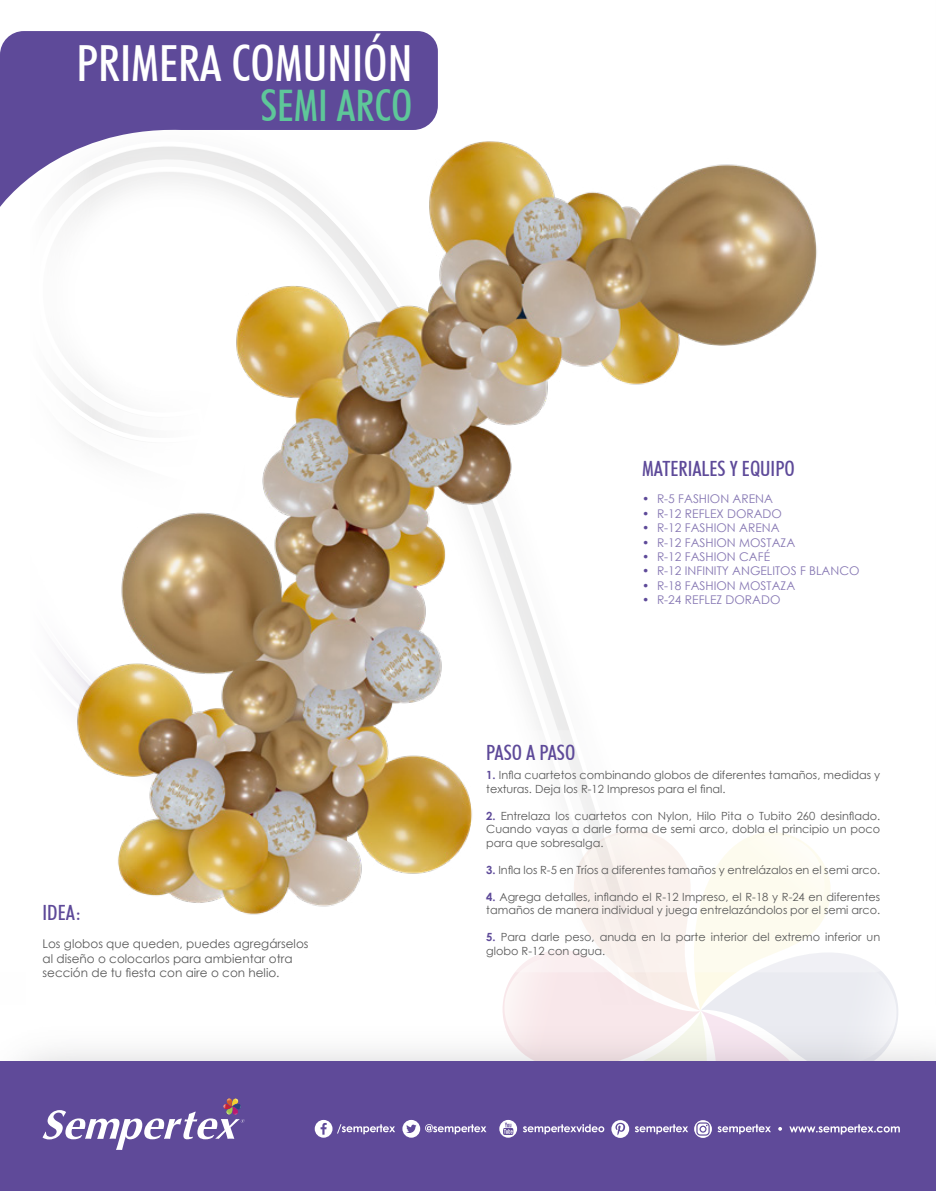
<style>
.page{position:relative;width:936px;height:1191px;background:#fff}
.page>*{position:absolute;margin:0;border:0;box-sizing:border-box;transform-origin:0 0}
.t1{font:500 condensed 49.8px "Futura BT";color:#fff}
.t2{font:500 condensed 43.5px "Futura BT";color:#5ec799}
.t3{font:500 condensed 21px "Futura BT";color:#5e4a99}
.t4{font:12px "Century Gothic";color:#8677b3}
.t5{font:12px/14.4px "Century Gothic";color:#595959}
.t6{font:11.25px/13.5px "Century Gothic";color:#595959}
.s1{color:#5e4a99}
.s2{font-weight:700;color:#5e4a99}
</style>
<div class="page">
<div style="left:0;top:1061px;width:935px;height:130px;background:#5f4a99"></div>
<svg style="left:43px;top:1098px;width:201px;height:52px"></svg>
<svg style="left:315px;top:1119px;width:80px;height:18px"></svg>
<svg style="left:402px;top:1119px;width:84px;height:18px"></svg>
<svg style="left:499px;top:970px;width:400px;height:168px"></svg>
<div style="left:472px;top:730px;width:419px;height:242px;background:linear-gradient(to right,#fdf8f6,#fbfaf5);border-radius:18px"></div>
<img style="left:58px;top:141px;width:793px;height:788px">
<svg style="left:0;top:31px;width:438px;height:176px;fill:#5e4a99"></svg>
<h1 class="t1" style="left:76px;top:33px;width:337px">PRIMERA COMUNIÓN</h1>
<h2 class="t2" style="left:260px;top:79px;width:153px">SEMI ARCO</h2>
<h3 class="t3" style="left:43px;top:899px;width:40px">IDEA:</h3>
<p class="t5" style="left:43px;top:936px;width:267px">Los globos que queden, puedes agregárselos al diseño o colocarlos para ambientar otra sección de tu fiesta con aire o con helio.</p>
<h3 class="t3" style="left:642px;top:456px;width:154px">MATERIALES Y EQUIPO</h3>
<p class="t4" style="left:642px;top:490px;width:132px"><span class="s1">•</span> R-5 FASHION ARENA</p>
<p class="t4" style="left:642px;top:505px;width:141px"><span class="s1">•</span> R-12 REFLEX DORADO</p>
<p class="t4" style="left:642px;top:519px;width:139px"><span class="s1">•</span> R-12 FASHION ARENA</p>
<p class="t4" style="left:642px;top:534px;width:155px"><span class="s1">•</span> R-12 FASHION MOSTAZA</p>
<p class="t4" style="left:642px;top:548px;width:129px"><span class="s1">•</span> R-12 FASHION CAFÉ</p>
<p class="t4" style="left:642px;top:562px;width:219px"><span class="s1">•</span> R-12 INFINITY ANGELITOS F BLANCO</p>
<p class="t4" style="left:642px;top:577px;width:155px"><span class="s1">•</span> R-18 FASHION MOSTAZA</p>
<p class="t4" style="left:642px;top:591px;width:140px"><span class="s1">•</span> R-24 REFLEZ DORADO</p>
<h3 class="t3" style="left:486px;top:739px;width:90px">PASO A PASO</h3>
<p class="t6" style="left:486px;top:768px;width:395px"><span class="s2">1.</span> Infla cuartetos combinando globos de diferentes tamaños, medidas y texturas. Deja los R-12 Impresos para el final.</p>
<p class="t6" style="left:486px;top:809px;width:395px;text-align:justify"><span class="s2">2.</span> Entrelaza los cuartetos con Nylon, Hilo Pita o Tubito 260 desinflado.<br>Cuando vayas a darle forma de semi arco, dobla el principio un poco para que sobresalga.</p>
<p class="t6" style="left:486px;top:863px;width:395px"><span class="s2">3.</span> Infla los R-5 en Tríos a diferentes tamaños y entrelázalos en el semi arco.</p>
<p class="t6" style="left:486px;top:890px;width:395px"><span class="s2">4.</span> Agrega detalles, inflando el R-12 Impreso, el R-18 y R-24 en diferentes tamaños de manera individual y juega entrelazándolos por el semi arco.</p>
<p class="t6" style="left:486px;top:930px;width:395px"><span class="s2">5.</span> Para darle peso, anuda en la parte interior del extremo inferior un globo R-12 con agua.</p>
</div>
